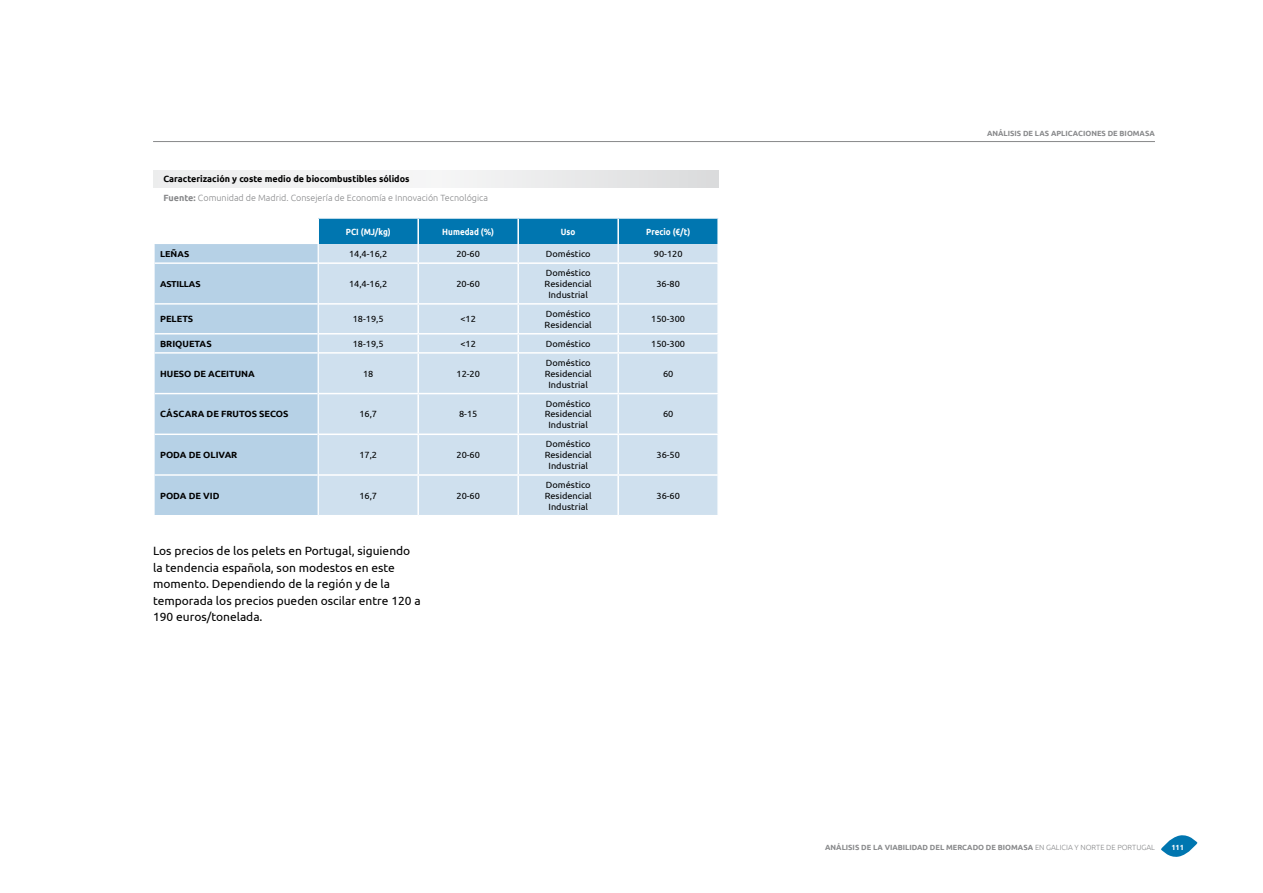
<style>
.page{position:relative;width:1263px;height:893px;background:#fff}
.page>*{position:absolute;margin:0;border:0;box-sizing:border-box;transform-origin:0 0}
.t1{font:12px/16.5px "Ubuntu";color:#000}
.t2{font:9px/10.8px "Ubuntu";color:#000;text-align:center}
.t3{font:700 9px "Ubuntu";color:#000}
.t4{font:300 9px "Ubuntu";color:#87888a}
.t5{font:700 9px "Ubuntu";color:#fff;scale:.9 1}
.t6{font:700 8.55px "Ubuntu";letter-spacing:-.03em;color:#000;scale:1.05 1}
.t7{font:700 8.55px "Ubuntu";letter-spacing:-.01em;color:#000;scale:1.05 1}
.t8{font:700 7.5px "Ubuntu";color:#87888a}
.t9{font:700 7.5px "Ubuntu";color:#fff}
.s1{font-weight:700}
.s2{font-weight:300}
</style>
<div class="page">
<hr style="left:153px;top:141px;width:1002px;height:1px;background:#87888a">
<svg style="left:1161px;top:835px;width:36px;height:22px"></svg>
<div style="left:153px;top:170px;width:566px;height:17px;background:linear-gradient(to right,#f6f6f6,#e3e4e5)"></div>
<svg style="left:154px;top:219px;width:564px;height:296px;background:#bed7e8"></svg>
<hr style="left:319px;top:352px;width:99px;height:2px;background:#fff">
<hr style="left:418px;top:352px;width:100px;height:2px;background:#fff">
<hr style="left:417px;top:354px;width:2px;height:39px;background:#fff">
<hr style="left:518px;top:352px;width:100px;height:2px;background:#fff">
<hr style="left:517px;top:354px;width:2px;height:39px;background:#fff">
<hr style="left:618px;top:352px;width:101px;height:2px;background:#fff">
<hr style="left:617px;top:354px;width:2px;height:39px;background:#fff">
<hr style="left:717px;top:354px;width:2px;height:39px;background:#fff">
<hr style="left:319px;top:393px;width:99px;height:1px;background:#fff">
<hr style="left:418px;top:393px;width:100px;height:1px;background:#fff">
<hr style="left:417px;top:394px;width:2px;height:40px;background:#fff">
<hr style="left:518px;top:393px;width:100px;height:1px;background:#fff">
<hr style="left:517px;top:394px;width:2px;height:40px;background:#fff">
<hr style="left:618px;top:393px;width:101px;height:1px;background:#fff">
<hr style="left:617px;top:394px;width:2px;height:40px;background:#fff">
<hr style="left:717px;top:394px;width:2px;height:40px;background:#fff">
<hr style="left:319px;top:434px;width:99px;height:1px;background:#fff">
<hr style="left:418px;top:434px;width:100px;height:1px;background:#fff">
<hr style="left:417px;top:435px;width:2px;height:39px;background:#fff">
<hr style="left:518px;top:434px;width:100px;height:1px;background:#fff">
<hr style="left:517px;top:435px;width:2px;height:39px;background:#fff">
<hr style="left:618px;top:434px;width:101px;height:1px;background:#fff">
<hr style="left:617px;top:435px;width:2px;height:39px;background:#fff">
<hr style="left:717px;top:435px;width:2px;height:39px;background:#fff">
<hr style="left:319px;top:474px;width:99px;height:2px;background:#fff">
<hr style="left:418px;top:474px;width:100px;height:2px;background:#fff">
<hr style="left:417px;top:476px;width:2px;height:39px;background:#fff">
<hr style="left:518px;top:474px;width:100px;height:2px;background:#fff">
<hr style="left:517px;top:476px;width:2px;height:39px;background:#fff">
<hr style="left:618px;top:474px;width:101px;height:2px;background:#fff">
<hr style="left:617px;top:476px;width:2px;height:39px;background:#fff">
<hr style="left:717px;top:476px;width:2px;height:39px;background:#fff">
<hr style="left:155px;top:262px;width:163px;height:2px;background:#fff">
<hr style="left:155px;top:303px;width:163px;height:2px;background:#fff">
<hr style="left:155px;top:333px;width:163px;height:1px;background:#fff">
<hr style="left:155px;top:352px;width:163px;height:2px;background:#fff">
<hr style="left:155px;top:393px;width:163px;height:1px;background:#fff">
<hr style="left:155px;top:434px;width:163px;height:1px;background:#fff">
<hr style="left:155px;top:474px;width:163px;height:2px;background:#fff">
<hr style="left:317px;top:219px;width:2px;height:25px;background:#fff">
<hr style="left:417px;top:219px;width:2px;height:25px;background:#fff">
<hr style="left:517px;top:219px;width:2px;height:25px;background:#fff">
<hr style="left:617px;top:219px;width:2px;height:25px;background:#fff">
<hr style="left:717px;top:219px;width:2px;height:25px;background:#fff">
<p class="t3" style="left:163px;top:173px;width:248px">Caracterización y coste medio de biocombustibles sólidos</p>
<p class="t4" style="left:164px;top:193px;width:326px"><span class="s1">Fuente:</span> Comunidad de Madrid. Consejería de Economía e Innovación Tecnológica</p>
<p class="t5" style="left:346px;top:226px;width:51px">PCI (MJ/kg)</p>
<p class="t5" style="left:442px;top:226px;width:59px">Humedad (%)</p>
<p class="t5" style="left:561px;top:226px;width:18px">Uso</p>
<p class="t5" style="left:646px;top:226px;width:50px">Precio (€/t)</p>
<p class="t7" style="left:160px;top:249px;width:29px">LEÑAS</p>
<p class="t2" style="left:349px;top:248px;width:40px">14,4-16,2</p>
<p class="t2" style="left:456px;top:248px;width:25px">20-60</p>
<p class="t2" style="left:546px;top:248px;width:46px">Doméstico</p>
<p class="t2" style="left:654px;top:248px;width:30px">90-120</p>
<p class="t6" style="left:160px;top:279px;width:40px">ASTILLAS</p>
<p class="t2" style="left:349px;top:278px;width:40px">14,4-16,2</p>
<p class="t2" style="left:456px;top:278px;width:25px">20-60</p>
<p class="t2" style="left:545px;top:267px;width:49px">Doméstico<br>Residencial<br>Industrial</p>
<p class="t2" style="left:656px;top:278px;width:25px">36-80</p>
<p class="t3" style="left:160px;top:314px;width:35px">PELETS</p>
<p class="t2" style="left:353px;top:313px;width:32px">18-19,5</p>
<p class="t2" style="left:460px;top:313px;width:17px">&lt;12</p>
<p class="t2" style="left:545px;top:308px;width:49px;text-align:left">Doméstico<br>Residencial</p>
<p class="t2" style="left:651px;top:313px;width:35px">150-300</p>
<p class="t3" style="left:160px;top:338px;width:53px">BRIQUETAS</p>
<p class="t2" style="left:353px;top:338px;width:32px">18-19,5</p>
<p class="t2" style="left:460px;top:338px;width:17px">&lt;12</p>
<p class="t2" style="left:546px;top:338px;width:46px">Doméstico</p>
<p class="t2" style="left:651px;top:338px;width:35px">150-300</p>
<p class="t3" style="left:160px;top:368px;width:96px">HUESO DE ACEITUNA</p>
<p class="t2" style="left:363px;top:368px;width:12px">18</p>
<p class="t2" style="left:456px;top:368px;width:25px">12-20</p>
<p class="t2" style="left:545px;top:357px;width:49px">Doméstico<br>Residencial<br>Industrial</p>
<p class="t2" style="left:663px;top:368px;width:12px">60</p>
<p class="t3" style="left:160px;top:409px;width:130px">CÁSCARA DE FRUTOS SECOS</p>
<p class="t2" style="left:359px;top:409px;width:19px">16,7</p>
<p class="t2" style="left:459px;top:409px;width:20px">8-15</p>
<p class="t2" style="left:545px;top:398px;width:49px">Doméstico<br>Residencial<br>Industrial</p>
<p class="t2" style="left:663px;top:409px;width:12px">60</p>
<p class="t3" style="left:160px;top:449px;width:79px">PODA DE OLIVAR</p>
<p class="t2" style="left:359px;top:449px;width:19px">17,2</p>
<p class="t2" style="left:456px;top:449px;width:25px">20-60</p>
<p class="t2" style="left:545px;top:438px;width:49px">Doméstico<br>Residencial<br>Industrial</p>
<p class="t2" style="left:656px;top:449px;width:25px">36-50</p>
<p class="t3" style="left:160px;top:490px;width:61px">PODA DE VID</p>
<p class="t2" style="left:359px;top:490px;width:19px">16,7</p>
<p class="t2" style="left:456px;top:490px;width:25px">20-60</p>
<p class="t2" style="left:545px;top:479px;width:49px">Doméstico<br>Residencial<br>Industrial</p>
<p class="t2" style="left:656px;top:490px;width:25px">36-60</p>
<h1 class="t1" style="left:153px;top:542px;width:269px">Los precios de los pelets en Portugal, siguiendo la tendencia española, son modestos en este momento. Dependiendo de la región y de la temporada los precios pueden oscilar entre 120 a 190 euros/tonelada.</h1>
<p class="t8" style="left:987px;top:129px;width:169px">ANÁLISIS DE LAS APLICACIONES DE BIOMASA</p>
<p class="t8" style="left:825px;top:842px;width:331px">ANÁLISIS DE LA VIABILIDAD DEL MERCADO DE BIOMASA <span class="s2">EN GALICIA Y NORTE DE PORTUGAL</span></p>
<p class="t9" style="left:1171px;top:842px;width:14px">111</p>
</div>
